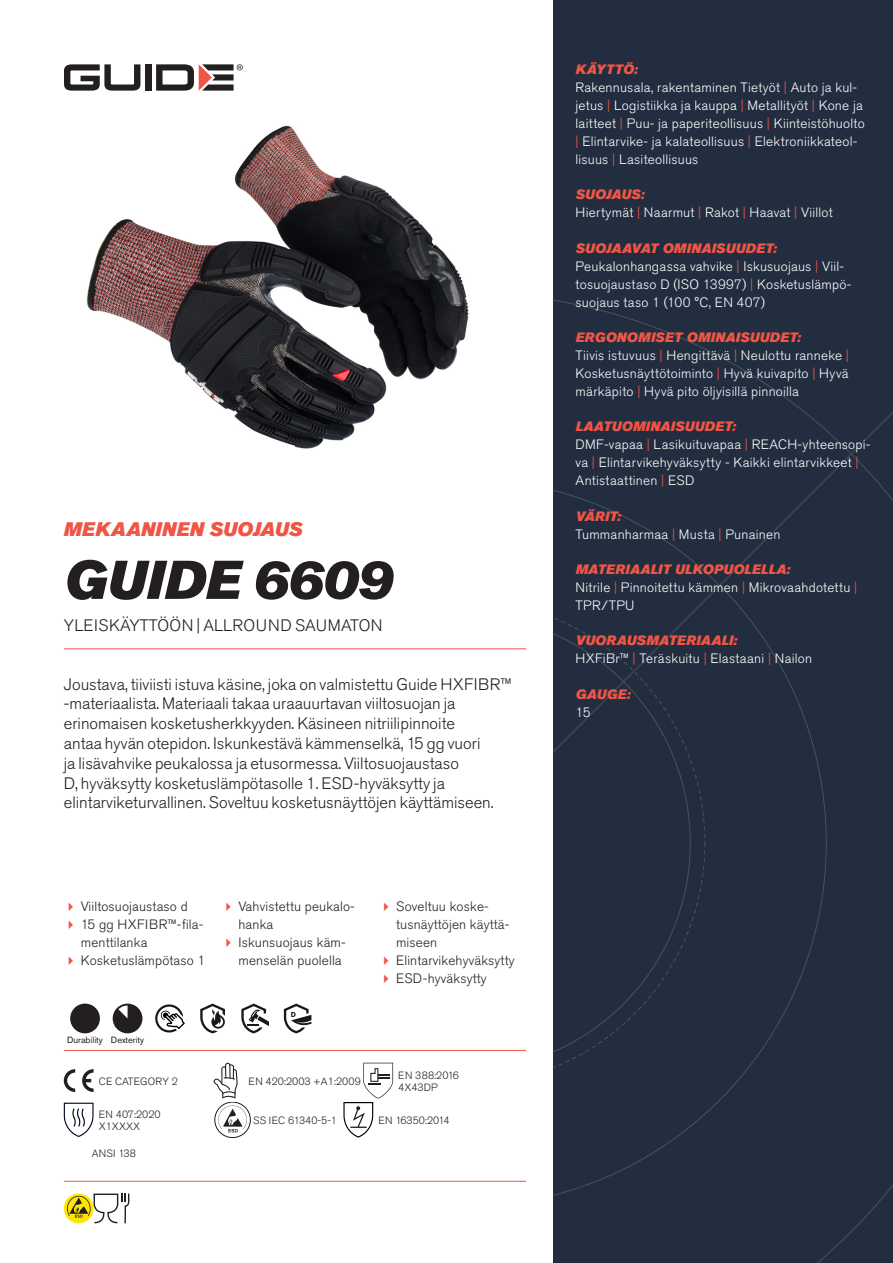
<style>
.page{position:relative;width:893px;height:1263px;background:#fff}
.page>*{position:absolute;margin:0;border:0;box-sizing:border-box;transform-origin:0 0}
.Rubrik{font:italic 54px "Akzidenz Grotesk Pro Super";color:#231f20}
.Överrubrik{font:italic 19.5px "Akzidenz Grotesk Pro Super";letter-spacing:.005em;color:#f05545}
.Ingress{font:300 16.5px/19.8px "Akzidenz Grotesk Pro";color:#231f20}
.Product_-_AltSegment{font:300 16.5px "Akzidenz Grotesk Pro";letter-spacing:.01em;color:#231f20}
.Produkt_-_Brödtext{font:300 13.5px/18px "Akzidenz Grotesk Pro";letter-spacing:.02em;color:#fff}
.t1{font:300 13.5px/18px "Akzidenz Grotesk Pro";letter-spacing:.01em;color:#231f20}
.Produkt_-_Namn{font:italic 13.5px "Akzidenz Grotesk Pro Super";letter-spacing:.015em;color:#f05545}
.t2{font:300 10.5px "Akzidenz Grotesk Pro";letter-spacing:.005em;color:#231f20}
.Produkt_-_Egenskaper{font:9px "Akzidenz Grotesk Pro";color:#231f20}
.s1{color:#f05545}
</style>
<div class="page">
<div style="left:145px;top:64px;width:7px;height:27px;background:#231f20"></div>
<svg style="left:156px;top:64px;width:87px;height:27px"></svg>
<svg style="left:64px;top:64px;width:76px;height:27px"></svg>
<div style="left:553px;top:0;width:340px;height:1263px;background:#222d3f"></div>
<svg style="left:553px;top:300px;width:340px;height:963px"></svg>
<hr style="left:64px;top:1050px;width:462px;height:1px;background:#f05545">
<hr style="left:64px;top:1181px;width:462px;height:1px;background:#f05545">
<div style="left:70px;top:1003px;width:30px;height:30px;background:#231f20;border-radius:50%"></div>
<svg style="left:113px;top:1003px;width:29px;height:30px"></svg>
<svg style="left:155px;top:1004px;width:30px;height:28px"></svg>
<svg style="left:200px;top:1003px;width:25px;height:30px"></svg>
<svg style="left:241px;top:1003px;width:28px;height:30px"></svg>
<svg style="left:284px;top:1003px;width:27px;height:30px"></svg>
<svg style="left:64px;top:1069px;width:11px;height:23px"></svg>
<svg style="left:82px;top:1069px;width:12px;height:23px"></svg>
<svg style="left:214px;top:1063px;width:24px;height:35px"></svg>
<svg style="left:64px;top:1103px;width:30px;height:34px"></svg>
<div style="left:215px;top:1102px;width:35px;height:36px;border:1px solid #231f20;border-radius:50%"></div>
<svg style="left:217px;top:1105px;width:30px;height:27px"></svg>
<svg style="left:343px;top:1063px;width:50px;height:75px"></svg>
<div style="left:64px;top:1193px;width:30px;height:30px;background:#ffe601;border-radius:50%"></div>
<svg style="left:67px;top:1193px;width:62px;height:30px"></svg>
<img style="left:86px;top:125px;width:383px;height:324px">
<hr style="left:64px;top:648px;width:462px;height:1px;background:#f05545">
<p class="Överrubrik" style="left:64px;top:517px;width:240px">MEKAANINEN SUOJAUS</p>
<p class="Rubrik" style="left:64px;top:545px;width:330px">GUIDE 6609</p>
<p class="Product_-_AltSegment" style="left:64px;top:615px;width:320px">YLEISKÄYTTÖÖN | ALLROUND SAUMATON</p>
<p class="Ingress" style="left:64px;top:674px;width:450px">Joustava, tiiviisti istuva käsine, joka on valmistettu Guide HXFIBR™ -materiaalista. Materiaali takaa uraauurtavan viiltosuojan ja erinomaisen kosketusherkkyyden. Käsineen nitriilipinnoite<br>antaa hyvän otepidon. Iskunkestävä kämmenselkä, 15 gg vuori<br>ja lisävahvike peukalossa ja etusormessa. Viiltosuojaustaso<br>D, hyväksytty kosketuslämpötasolle 1. ESD-hyväksytty ja elintarviketurvallinen. Soveltuu kosketusnäyttöjen käyttämiseen.</p>
<p class="t1" style="left:81px;top:897px;width:108px">Viiltosuojaustaso d</p>
<p class="t1" style="left:81px;top:915px;width:124px">15 gg HXFIBR™-fila&shy;menttilanka</p>
<p class="t1" style="left:81px;top:951px;width:126px">Kosketuslämpötaso 1</p>
<p class="t1" style="left:238px;top:897px;width:118px">Vahvistettu peukalo&shy;hanka</p>
<p class="t1" style="left:238px;top:933px;width:109px">Iskunsuojaus käm&shy;menselän puolella</p>
<p class="Produkt_-_Egenskaper" style="left:67px;top:1034px;width:37px">Durability</p>
<p class="Produkt_-_Egenskaper" style="left:111px;top:1034px;width:35px">Dexterity</p>
<p class="t2" style="left:99px;top:1074px;width:81px">CE CATEGORY 2</p>
<p class="t2" style="left:248px;top:1074px;width:114px">EN 420:2003 +A1:2009</p>
<p class="t1" style="left:396px;top:897px;width:115px">Soveltuu koske&shy;tusnäyttöjen käyttä&shy;miseen</p>
<p class="t1" style="left:396px;top:951px;width:120px">Elintarvikehyväksytty</p>
<p class="t1" style="left:396px;top:969px;width:92px">ESD-hyväksytty</p>
<p class="t2" style="left:398px;top:1068px;width:62px">EN 388:2016</p>
<p class="t2" style="left:398px;top:1080px;width:41px">4X43DP</p>
<p class="t2" style="left:99px;top:1107px;width:63px">EN 407:2020</p>
<p class="t2" style="left:99px;top:1119px;width:43px">X1XXXX</p>
<p class="t2" style="left:92px;top:1146px;width:46px">ANSI 138</p>
<p class="t2" style="left:253px;top:1113px;width:85px">SS IEC 61340-5-1</p>
<p class="t2" style="left:378px;top:1113px;width:73px">EN 16350:2014</p>
<p class="Produkt_-_Namn" style="left:576px;top:60px;width:64px">KÄYTTÖ:</p>
<p class="Produkt_-_Brödtext" style="left:576px;top:78px;width:291px">Rakennusala, rakentaminen Tietyöt <span class="s1">|</span> Auto ja kul&shy;jetus <span class="s1">|</span> Logistiikka ja kauppa <span class="s1">|</span> Metallityöt <span class="s1">|</span> Kone ja laitteet <span class="s1">|</span> Puu- ja paperiteollisuus <span class="s1">|</span> Kiinteistöhuolto <span class="s1">|</span> Elintarvike- ja kalateollisuus <span class="s1">|</span> Elektroniikkateol&shy;lisuus <span class="s1">|</span> Lasiteollisuus</p>
<p class="Produkt_-_Namn" style="left:576px;top:186px;width:70px">SUOJAUS:</p>
<p class="Produkt_-_Brödtext" style="left:576px;top:204px;width:259px">Hiertymät <span class="s1">|</span> Naarmut <span class="s1">|</span> Rakot <span class="s1">|</span> Haavat <span class="s1">|</span> Viillot</p>
<p class="Produkt_-_Namn" style="left:576px;top:239px;width:203px">SUOJAAVAT OMINAISUUDET:</p>
<p class="Produkt_-_Brödtext" style="left:576px;top:257px;width:277px">Peukalonhangassa vahvike <span class="s1">|</span> Iskusuojaus <span class="s1">|</span> Viil&shy;tosuojaustaso D (ISO 13997) <span class="s1">|</span> Kosketuslämpö&shy;suojaus taso 1 (100 °C, EN 407)</p>
<p class="Produkt_-_Namn" style="left:576px;top:328px;width:227px">ERGONOMISET OMINAISUUDET:</p>
<p class="Produkt_-_Brödtext" style="left:576px;top:346px;width:275px;text-align:justify">Tiivis istuvuus <span class="s1">|</span> Hengittävä <span class="s1">|</span> Neulottu ranneke <span class="s1">| </span>Kosketusnäyttötoiminto <span class="s1">|</span> Hyvä kuivapito <span class="s1">|</span> Hyvä märkäpito <span class="s1">|</span> Hyvä pito öljyisillä pinnoilla</p>
<p class="Produkt_-_Namn" style="left:576px;top:418px;width:162px">LAATUOMINAISUUDET:</p>
<p class="Produkt_-_Brödtext" style="left:576px;top:436px;width:296px">DMF-vapaa <span class="s1">|</span> Lasikuituvapaa <span class="s1">|</span> REACH-yhteensopi&shy;va <span class="s1">|</span> Elintarvikehyväksytty - Kaikki elintarvikkeet <span class="s1">|<br></span>Antistaattinen <span class="s1">|</span> ESD</p>
<p class="Produkt_-_Namn" style="left:576px;top:507px;width:47px">VÄRIT:</p>
<p class="Produkt_-_Brödtext" style="left:576px;top:525px;width:206px">Tummanharmaa <span class="s1">|</span> Musta <span class="s1">|</span> Punainen</p>
<p class="Produkt_-_Namn" style="left:576px;top:560px;width:216px">MATERIAALIT ULKOPUOLELLA:</p>
<p class="Produkt_-_Brödtext" style="left:576px;top:578px;width:283px">Nitrile <span class="s1">|</span> Pinnoitettu kämmen <span class="s1">|</span> Mikrovaahdotettu <span class="s1">|<br></span>TPR/TPU</p>
<p class="Produkt_-_Namn" style="left:576px;top:632px;width:163px">VUORAUSMATERIAALI:</p>
<p class="Produkt_-_Brödtext" style="left:576px;top:650px;width:238px">HXFiBr™ <span class="s1">|</span> Teräskuitu <span class="s1">|</span> Elastaani <span class="s1">|</span> Nailon</p>
<p class="Produkt_-_Namn" style="left:576px;top:685px;width:56px">GAUGE:</p>
<p class="Produkt_-_Brödtext" style="left:576px;top:703px;width:17px">15</p>
</div>
